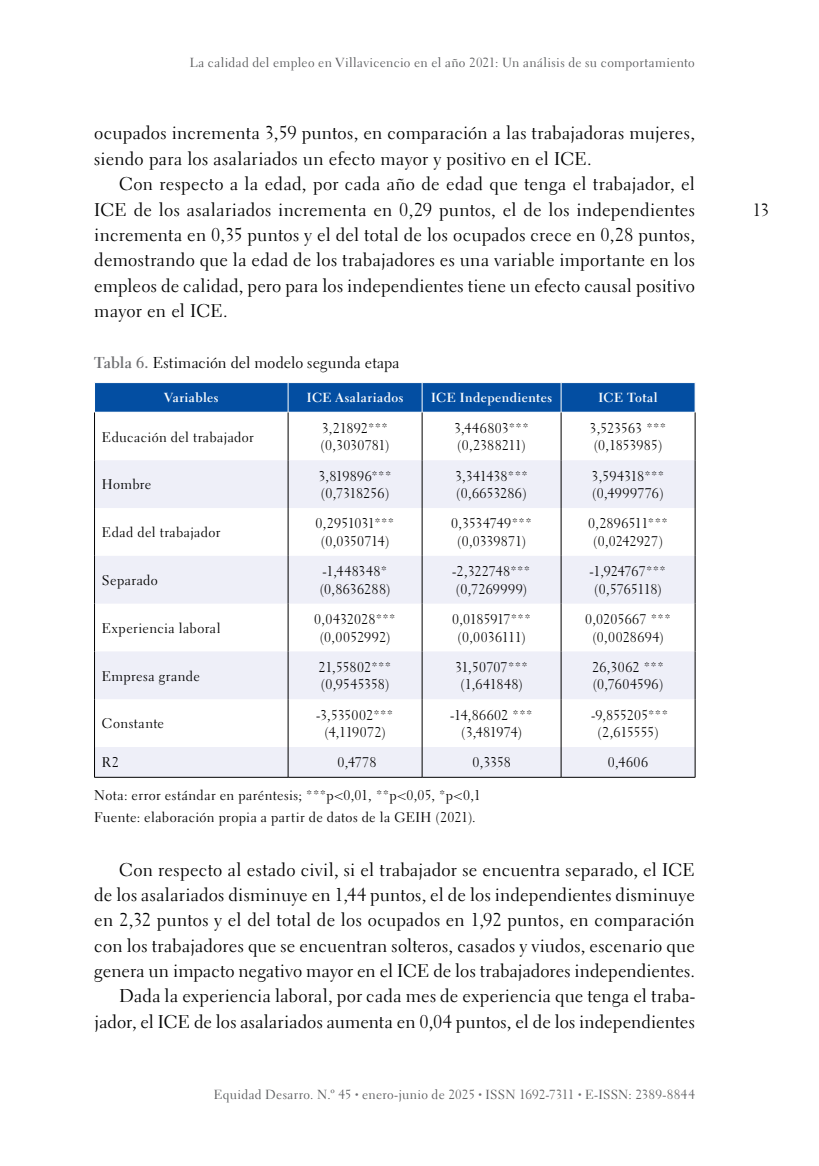
<style>
.page{position:relative;width:819px;height:1166px;background:#fff}
.page>*{position:absolute;margin:0;border:0;box-sizing:border-box;transform-origin:0 0}
._01Body{font:18.38px/25.4px "Electra LT Std";letter-spacing:.01em;color:#000;text-align:justify}
.t1{font:17.5px "Electra LT Std";color:#000}
._29Tit-Tablas{font:15.75px "Electra LT Std";letter-spacing:.005em;color:#000}
._32Body_tabla{font:14px "Electra LT Std";letter-spacing:.015em;color:#000}
._34Fuente{font:14px "Electra LT Std";letter-spacing:.025em;color:#000}
._32Body_tabla-2{font:14px "Electra LT Std";letter-spacing:-.01em;color:#000}
._32Body_tabla-3{font:14px "Electra LT Std";letter-spacing:.035em;color:#000}
._32Body_tabla-4{font:14px "Electra LT Std";letter-spacing:-.025em;color:#000}
._32Body_tabla-5{font:14px "Electra LT Std";letter-spacing:-.005em;color:#000}
._32Body_tabla-6{font:14px "Electra LT Std";letter-spacing:-.015em;color:#000}
.t2{font:13.12px "Electra LT Std";letter-spacing:.02em;color:#58595b}
._31Encabezado_tabla{font:700 13.12px "Electra LT Std";letter-spacing:.035em;color:#fff}
.s1{font-weight:700;color:#6d6e71}
.s2{font-size:7px;color:#6d6e71}
</style>
<div class="page">
<svg style="left:95px;top:460px;width:599px;height:317px;fill:#eeeff8"></svg>
<svg style="left:95px;top:383px;width:600px;height:29px;background:#0650a3"></svg>
<hr style="left:94px;top:412px;width:1px;height:48px;background:#000">
<hr style="left:694px;top:412px;width:1px;height:48px;background:#000">
<hr style="left:94px;top:460px;width:1px;height:48px;background:#000">
<hr style="left:694px;top:460px;width:1px;height:48px;background:#000">
<hr style="left:94px;top:508px;width:1px;height:48px;background:#000">
<hr style="left:694px;top:508px;width:1px;height:48px;background:#000">
<hr style="left:94px;top:556px;width:1px;height:48px;background:#000">
<hr style="left:694px;top:556px;width:1px;height:48px;background:#000">
<hr style="left:94px;top:604px;width:1px;height:47px;background:#000">
<hr style="left:694px;top:604px;width:1px;height:47px;background:#000">
<hr style="left:94px;top:651px;width:1px;height:48px;background:#000">
<hr style="left:694px;top:651px;width:1px;height:48px;background:#000">
<hr style="left:94px;top:699px;width:1px;height:48px;background:#000">
<hr style="left:694px;top:699px;width:1px;height:48px;background:#000">
<hr style="left:94px;top:747px;width:1px;height:30px;background:#000">
<hr style="left:694px;top:747px;width:1px;height:30px;background:#000">
<hr style="left:288px;top:412px;width:1px;height:48px;background:#000">
<hr style="left:422px;top:412px;width:1px;height:48px;background:#000">
<hr style="left:560px;top:412px;width:1px;height:48px;background:#000">
<hr style="left:288px;top:460px;width:1px;height:48px;background:#000">
<hr style="left:422px;top:460px;width:1px;height:48px;background:#000">
<hr style="left:560px;top:460px;width:1px;height:48px;background:#000">
<hr style="left:288px;top:508px;width:1px;height:48px;background:#000">
<hr style="left:422px;top:508px;width:1px;height:48px;background:#000">
<hr style="left:560px;top:508px;width:1px;height:48px;background:#000">
<hr style="left:288px;top:556px;width:1px;height:48px;background:#000">
<hr style="left:422px;top:556px;width:1px;height:48px;background:#000">
<hr style="left:560px;top:556px;width:1px;height:48px;background:#000">
<hr style="left:288px;top:604px;width:1px;height:47px;background:#000">
<hr style="left:422px;top:604px;width:1px;height:47px;background:#000">
<hr style="left:560px;top:604px;width:1px;height:47px;background:#000">
<hr style="left:288px;top:651px;width:1px;height:48px;background:#000">
<hr style="left:422px;top:651px;width:1px;height:48px;background:#000">
<hr style="left:560px;top:651px;width:1px;height:48px;background:#000">
<hr style="left:288px;top:699px;width:1px;height:48px;background:#000">
<hr style="left:422px;top:699px;width:1px;height:48px;background:#000">
<hr style="left:560px;top:699px;width:1px;height:48px;background:#000">
<hr style="left:288px;top:747px;width:1px;height:30px;background:#000">
<hr style="left:422px;top:747px;width:1px;height:30px;background:#000">
<hr style="left:560px;top:747px;width:1px;height:30px;background:#000">
<hr style="left:94px;top:777px;width:194px;height:1px;background:#000">
<hr style="left:288px;top:777px;width:134px;height:1px;background:#000">
<hr style="left:422px;top:777px;width:139px;height:1px;background:#000">
<hr style="left:561px;top:777px;width:134px;height:1px;background:#000">
<p class="t2" style="left:190px;top:55px;width:506px">La calidad del empleo en Villavicencio en el año 2021: Un análisis de su comportamiento</p>
<p class="_01Body" style="left:94px;top:121px;width:602px">ocupados incrementa 3,59 puntos, en comparación a las trabajadoras mujeres, siendo para los asalariados un efecto mayor y positivo en el ICE.</p>
<p class="_01Body" style="left:94px;top:171px;width:602px;text-indent:25px">Con respecto a la edad, por cada año de edad que tenga el trabajador, el ICE de los asalariados incrementa en 0,29 puntos, el de los independientes incrementa en 0,35 puntos y el del total de los ocupados crece en 0,28 puntos, demostrando que la edad de los trabajadores es una variable importante en los empleos de calidad, pero para los independientes tiene un efecto causal positivo mayor en el ICE.</p>
<p class="_29Tit-Tablas" style="left:94px;top:353px;width:307px"><span class="s1">Tabla 6.</span> Estimación del modelo segunda etapa</p>
<p class="_31Encabezado_tabla" style="left:164px;top:390px;width:56px">Variables</p>
<p class="_31Encabezado_tabla" style="left:307px;top:390px;width:98px">ICE Asalariados</p>
<p class="_31Encabezado_tabla" style="left:431px;top:390px;width:122px">ICE Independientes</p>
<p class="_31Encabezado_tabla" style="left:598px;top:390px;width:61px">ICE Total</p>
<p class="_32Body_tabla" style="left:102px;top:428px;width:153px">Educación del trabajador</p>
<p class="_32Body_tabla" style="left:589px;top:419px;width:78px">3,523563 ***</p>
<p class="_32Body_tabla-2" style="left:593px;top:437px;width:70px">(0,1853985)</p>
<p class="_32Body_tabla" style="left:454px;top:419px;width:76px">3,446803***</p>
<p class="_32Body_tabla" style="left:457px;top:437px;width:70px">(0,2388211)</p>
<p class="_32Body_tabla" style="left:322px;top:419px;width:68px">3,21892***</p>
<p class="_32Body_tabla" style="left:320px;top:437px;width:70px">(0,3030781)</p>
<p class="_32Body_tabla" style="left:102px;top:476px;width:51px">Hombre</p>
<p class="_32Body_tabla" style="left:102px;top:524px;width:120px">Edad del trabajador</p>
<p class="_32Body_tabla" style="left:102px;top:571px;width:57px">Separado</p>
<p class="_32Body_tabla-3" style="left:102px;top:619px;width:120px">Experiencia laboral</p>
<p class="_32Body_tabla" style="left:102px;top:667px;width:99px">Empresa grande</p>
<p class="_32Body_tabla-3" style="left:102px;top:715px;width:64px">Constante</p>
<p class="_32Body_tabla" style="left:318px;top:467px;width:75px">3,819896***</p>
<p class="_32Body_tabla" style="left:321px;top:485px;width:70px">(0,7318256)</p>
<p class="_32Body_tabla" style="left:455px;top:467px;width:74px">3,341438***</p>
<p class="_32Body_tabla" style="left:456px;top:485px;width:72px">(0,6653286)</p>
<p class="_32Body_tabla" style="left:591px;top:467px;width:74px">3,594318***</p>
<p class="_32Body_tabla-3" style="left:592px;top:485px;width:73px">(0,4999776)</p>
<p class="_32Body_tabla-2" style="left:315px;top:515px;width:81px">0,2951031***</p>
<p class="_32Body_tabla-5" style="left:321px;top:532px;width:70px">(0,0350714)</p>
<p class="_32Body_tabla-2" style="left:451px;top:515px;width:82px">0,3534749***</p>
<p class="_32Body_tabla" style="left:457px;top:532px;width:70px">(0,0339871)</p>
<p class="_32Body_tabla" style="left:588px;top:515px;width:82px">0,2896511***</p>
<p class="_32Body_tabla" style="left:593px;top:532px;width:71px">(0,0242927)</p>
<p class="_32Body_tabla" style="left:323px;top:563px;width:66px">-1,448348*</p>
<p class="_32Body_tabla" style="left:320px;top:580px;width:72px">(0,8636288)</p>
<p class="_32Body_tabla" style="left:452px;top:563px;width:79px">-2,322748***</p>
<p class="_32Body_tabla" style="left:456px;top:580px;width:73px">(0,7269999)</p>
<p class="_32Body_tabla" style="left:590px;top:563px;width:78px">-1,924767***</p>
<p class="_32Body_tabla-6" style="left:594px;top:580px;width:69px">(0,5765118)</p>
<p class="_32Body_tabla" style="left:314px;top:610px;width:83px">0,0432028***</p>
<p class="_32Body_tabla" style="left:320px;top:628px;width:72px">(0,0052992)</p>
<p class="_32Body_tabla-4" style="left:452px;top:610px;width:80px">0,0185917***</p>
<p class="_32Body_tabla-2" style="left:457px;top:628px;width:70px">(0,0036111)</p>
<p class="_32Body_tabla" style="left:585px;top:610px;width:87px">0,0205667 ***</p>
<p class="_32Body_tabla" style="left:592px;top:628px;width:73px">(0,0028694)</p>
<p class="_32Body_tabla" style="left:318px;top:658px;width:74px">21,55802***</p>
<p class="_32Body_tabla" style="left:321px;top:676px;width:70px">(0,9545358)</p>
<p class="_32Body_tabla" style="left:455px;top:658px;width:75px">31,50707***</p>
<p class="_32Body_tabla" style="left:460px;top:676px;width:64px">(1,641848)</p>
<p class="_32Body_tabla" style="left:592px;top:658px;width:73px">26,3062 ***</p>
<p class="_32Body_tabla" style="left:592px;top:676px;width:72px">(0,7604596)</p>
<p class="_32Body_tabla" style="left:316px;top:706px;width:79px">-3,535002***</p>
<p class="_32Body_tabla" style="left:324px;top:724px;width:63px">(4,119072)</p>
<p class="_32Body_tabla" style="left:450px;top:706px;width:84px">-14,86602 ***</p>
<p class="_32Body_tabla" style="left:461px;top:724px;width:63px">(3,481974)</p>
<p class="_32Body_tabla" style="left:591px;top:706px;width:78px">-9,855205***</p>
<p class="_32Body_tabla" style="left:597px;top:724px;width:63px">(2,615555)</p>
<p class="_32Body_tabla" style="left:102px;top:754px;width:18px">R2</p>
<p class="_32Body_tabla" style="left:337px;top:754px;width:40px">0,4778</p>
<p class="_32Body_tabla" style="left:472px;top:754px;width:40px">0,3358</p>
<p class="_32Body_tabla" style="left:608px;top:754px;width:42px">0,4606</p>
<p class="_34Fuente" style="left:94px;top:786px;width:388px">Nota: error estándar en paréntesis; ***p&lt;0,01, **p&lt;0,05, *p&lt;0,1</p>
<p class="_34Fuente" style="left:94px;top:809px;width:383px">Fuente: elaboración propia a partir de datos de la GEIH (2021).</p>
<p class="_01Body" style="left:94px;top:856px;width:602px;text-indent:25px">Con respecto al estado civil, si el trabajador se encuentra separado, el ICE de los asalariados disminuye en 1,44 puntos, el de los independientes disminuye en 2,32 puntos y el del total de los ocupados en 1,92 puntos, en comparación con los trabajadores que se encuentran solteros, casados y viudos, escenario que genera un impacto negativo mayor en el ICE de los trabajadores independientes.</p>
<p class="_01Body" style="left:94px;top:983px;width:602px;text-align:right">Dada la experiencia laboral, por cada mes de experiencia que tenga el traba&shy;jador, el ICE de los asalariados aumenta en 0,04 puntos, el de los independientes</p>
<p class="t2" style="left:214px;top:1086px;width:482px">Equidad Desarro. N.º 45 <span class="s2">•</span> enero-junio de 2025 <span class="s2">•</span> ISSN 1692-7311 <span class="s2">•</span> E-ISSN: 2389-8844</p>
<p class="t1" style="left:752px;top:199px;width:18px">13</p>
</div>
